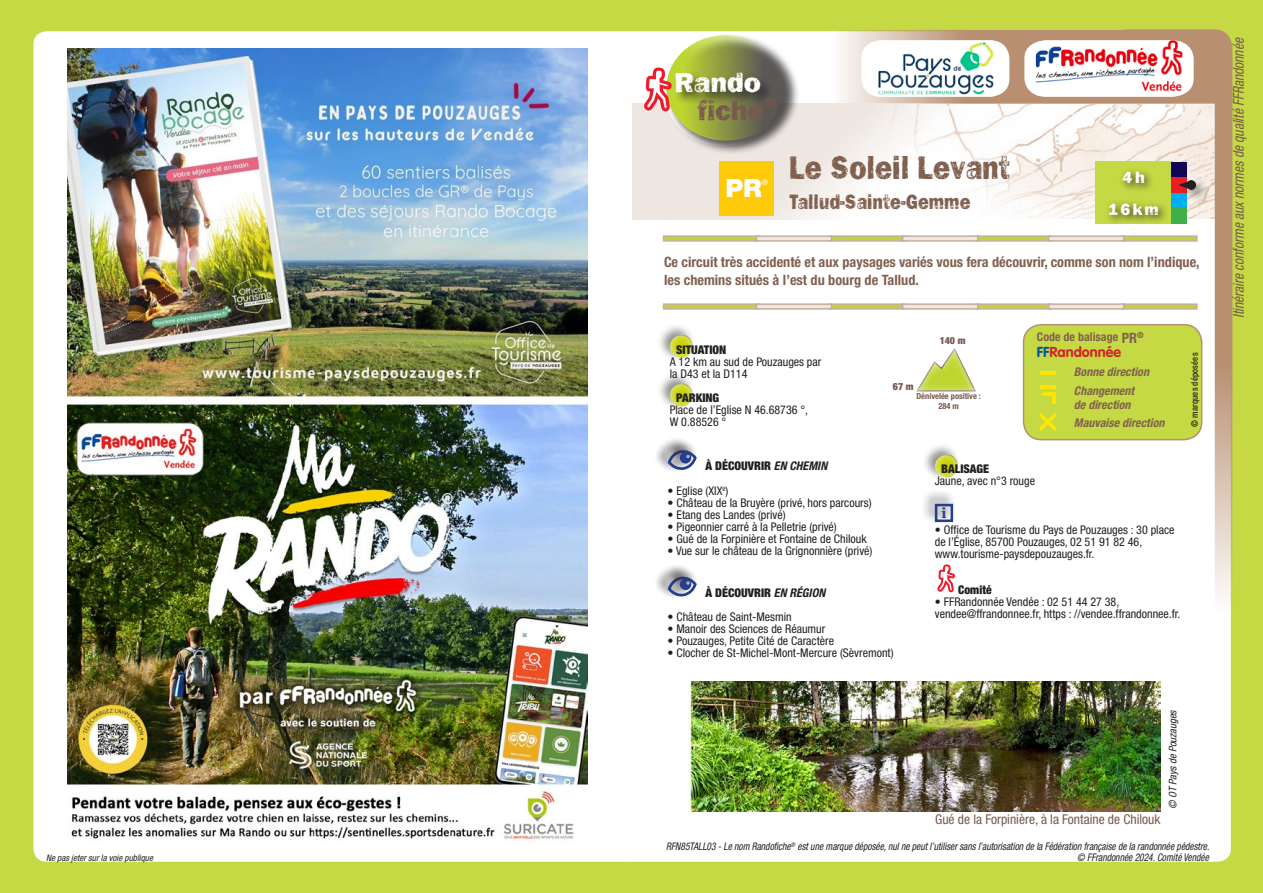
<style>
.page{position:relative;width:1263px;height:893px;background:#fff}
.page>*{position:absolute;margin:0;border:0;box-sizing:border-box;transform-origin:0 0}
.p_titre{font:34.2px "Frankie OTF";color:#81604f;scale:.83 1}
.t1{font:28.5px/27.5px "Frankie OTF";color:#fff}
.t2{font:900 25.2px "Helvetica Neue LT Std";color:#fff}
.p_soustitre{font:21.6px "Frankie OTF";color:#81604f;scale:.83 1}
.p_distance{font:16.8px "Frankie OTF";color:#fff}
.p_duree{font:16.8px "Frankie OTF";color:#fff}
._05-ITIN-Courant{font:italic condensed 15px "Helvetica Neue LT Std";color:#78594e;scale:.9 1}
.t3{font:700 14.4px "Georgia";color:#253f8e}
.p_chapo{font:700 condensed 14.25px/17.2px "Helvetica Neue LT Std";color:#81604f}
.balisagePR{font:700 14.25px "VAG Rounded Std";color:#d1232a}
.media_legende{font:condensed 13.5px "Helvetica Neue LT Std";color:#78594e}
.p_texte{font:condensed 12px/12px "Helvetica Neue LT Std";color:#231f20}
.balisagePR-2{font:italic 700 condensed 12px "Helvetica Neue LT Std";color:#81604f}
.p_titre_oeil{font:900 condensed 12px "Helvetica Neue LT Std";color:#231f20}
.p_titre_puceVerte{font:900 condensed 12px "Helvetica Neue LT Std";color:#231f20}
.balisagePR-3{font:700 condensed 12px "Helvetica Neue LT Std";color:#81604f}
.p_titre_comite{font:900 condensed 12px "Helvetica Neue LT Std";color:#231f20}
.p_copyright{font:italic condensed 10.5px "Helvetica Neue LT Std";color:#231f20;scale:.9 1}
.media_copyright{font:italic condensed 10.5px "Helvetica Neue LT Std";color:#231f20}
.p_denivele_max{font:900 condensed 9.9px "Helvetica Neue LT Std";color:#78594e}
.p_denivele_min{font:900 condensed 9.9px "Helvetica Neue LT Std";color:#78594e}
.nePasJeter{font:italic condensed 9px "Helvetica Neue LT Std";color:#231f20}
.balisagePRCopy{font:500 condensed 9px "Helvetica Neue LT Std";letter-spacing:.02em;color:#231f20;scale:.96 1}
.p_denivele_texte{font:700 condensed 8.4px/9.6px "Helvetica Neue LT Std";color:#78594e;text-align:center}
.t4{font:7.65px "Helvetica Neue LT Std";color:#fff}
.s1{color:#78594e}
.s2{font-size:14.25px}
.s3{color:#01569b}
.s4{font-weight:700;font-style:italic}
</style>
<div class="page">
<div style="left:0;top:0;width:631px;height:893px;background:#c4d944"></div>
<div style="left:631px;top:0;width:632px;height:893px;background:#c4d944"></div>
<div style="left:632px;top:31px;width:594px;height:831px;background:#fff"></div>
<div style="left:33px;top:31px;width:599px;height:831px;background:#fff"></div>
<div style="left:632px;top:103px;width:388px;height:117px;background:#eee7e1"></div>
<div style="left:664px;top:33px;width:136px;height:122px;background:#231f20;opacity:.75"></div>
<svg style="left:666px;top:35px;width:120px;height:106px;background:#8d964c"></svg>
<div style="left:674px;top:71px;width:100px;height:35px;background:#231f20;opacity:.75"></div>
<svg style="left:643px;top:68px;width:29px;height:43px"></svg>
<div style="left:720px;top:161px;width:54px;height:54px;background:#feca0a"></div>
<svg style="left:663px;top:235px;width:93px;height:7px"></svg>
<svg style="left:832px;top:235px;width:4px;height:7px"></svg>
<svg style="left:756px;top:235px;width:76px;height:7px"></svg>
<svg style="left:663px;top:303px;width:93px;height:7px"></svg>
<svg style="left:832px;top:303px;width:4px;height:7px"></svg>
<svg style="left:756px;top:303px;width:76px;height:7px"></svg>
<div style="left:657px;top:323px;width:39px;height:39px;background:#231f20;opacity:.5"></div>
<div style="left:669px;top:332px;width:30px;height:27px;background:#fff;opacity:.75"></div>
<div style="left:657px;top:372px;width:39px;height:39px;background:#231f20;opacity:.5"></div>
<div style="left:669px;top:381px;width:30px;height:27px;background:#fff;opacity:.75"></div>
<div style="left:653px;top:437px;width:44px;height:36px;background:#231f20;opacity:.5"></div>
<div style="left:665px;top:440px;width:27px;height:26px;background:#231f20;opacity:.5"></div>
<svg style="left:668px;top:449px;width:29px;height:22px"></svg>
<div style="left:653px;top:564px;width:44px;height:35px;background:#231f20;opacity:.5"></div>
<div style="left:665px;top:566px;width:27px;height:27px;background:#231f20;opacity:.5"></div>
<svg style="left:668px;top:576px;width:29px;height:21px"></svg>
<svg style="left:836px;top:30px;width:396px;height:829px;background:#f1f0de"></svg>
<img style="left:1036px;top:40px;width:146px;height:57px">
<div style="left:861px;top:40px;width:148px;height:57px;background:#fff;border-radius:19px"></div>
<img style="left:876px;top:40px;width:118px;height:57px">
<img style="left:613px;top:681px;width:548px;height:131px">
<img style="left:67px;top:48px;width:520px;height:794px">
<p class="nePasJeter" style="left:46px;top:853px;width:108px">Ne pas jeter sur la voie publique</p>
<h2 class="t1" style="left:698px;top:68px;width:79px;text-indent:-23px">Rando <span class="s1">fiche</span><sup>®</sup></h2>
<h3 class="t2" style="left:726px;top:173px;width:38px">PR</h3>
<p class="t4" style="left:762px;top:177px;width:8px">®</p>
<p class="p_titre" style="left:789px;top:147px;width:267px">Le Soleil Levant</p>
<p class="p_soustitre" style="left:789px;top:189px;width:220px">Tallud-Sainte-Gemme</p>
<p class="p_duree" style="left:1122px;top:167px;width:24px">4h</p>
<p class="p_distance" style="left:1108px;top:199px;width:52px">16km</p>
<p class="p_chapo" style="left:664px;top:254px;width:537px">Ce circuit très accidenté et aux paysages variés vous fera découvrir, comme son nom l’indique, les chemins situés à l’est du bourg de Tallud.</p>
<p class="balisagePR-3" style="left:1037px;top:329px;width:108px">Code de balisage <span class="s2">PR</span><sup>®</sup></p>
<p class="balisagePR" style="left:1037px;top:343px;width:86px"><span class="s3">FF</span>Randonnée</p>
<p class="balisagePR-2" style="left:1074px;top:364px;width:77px">Bonne direction</p>
<p class="balisagePR-2" style="left:1074px;top:384px;width:62px">Changement</p>
<p class="balisagePR-2" style="left:1074px;top:397px;width:58px">de direction</p>
<p class="balisagePR-2" style="left:1074px;top:415px;width:92px">Mauvaise direction</p>
<p class="p_denivele_max" style="left:940px;top:334px;width:27px">140 m</p>
<p class="p_titre_puceVerte" style="left:676px;top:342px;width:52px">SITUATION</p>
<p class="p_texte" style="left:670px;top:355px;width:153px">A 12 km au sud de Pouzauges par la D43 et la D114</p>
<p class="p_titre_puceVerte" style="left:676px;top:391px;width:45px">PARKING</p>
<p class="p_texte" style="left:670px;top:404px;width:140px">Place de l’Eglise N 46.68736 °,<br>W 0.88526 °</p>
<p class="p_titre_oeil" style="left:705px;top:458px;width:123px">À DÉCOUVRIR <span class="s4">EN CHEMIN</span></p>
<p class="p_texte" style="left:668px;top:484px;width:62px">• Eglise (XIX<sup>e</sup>)</p>
<p class="p_texte" style="left:668px;top:496px;width:205px">• Château de la Bruyère (privé, hors parcours)</p>
<p class="p_texte" style="left:668px;top:508px;width:119px">• Etang des Landes (privé)</p>
<p class="p_texte" style="left:668px;top:520px;width:171px">• Pigeonnier carré à la Pelletrie (privé)</p>
<p class="p_texte" style="left:668px;top:532px;width:201px">• Gué de la Forpinière et Fontaine de Chilouk</p>
<p class="p_texte" style="left:668px;top:544px;width:206px">• Vue sur le château de la Grignonnière (privé)</p>
<p class="p_titre_oeil" style="left:705px;top:585px;width:121px">À DÉCOUVRIR <span class="s4">EN RÉGION</span></p>
<p class="p_texte" style="left:668px;top:611px;width:126px">• Château de Saint-Mesmin</p>
<p class="p_texte" style="left:668px;top:623px;width:159px">• Manoir des Sciences de Réaumur</p>
<p class="p_texte" style="left:668px;top:635px;width:168px">• Pouzauges, Petite Cité de Caractère</p>
<p class="p_texte" style="left:668px;top:647px;width:227px">• Clocher de St-Michel-Mont-Mercure (Sèvremont)</p>
<p class="p_denivele_min" style="left:893px;top:381px;width:22px">67 m</p>
<p class="p_denivele_texte" style="left:916px;top:391px;width:66px">Dénivelée positive :<br>284 m</p>
<p class="p_titre_puceVerte" style="left:941px;top:462px;width:50px">BALISAGE</p>
<p class="p_texte" style="left:935px;top:475px;width:102px">Jaune, avec n°3 rouge</p>
<p class="p_texte" style="left:935px;top:524px;width:241px">• Office de Tourisme du Pays de Pouzauges : 30 place de l’Église, 85700 Pouzauges, 02 51 91 82 46, www.tourisme-paysdepouzauges.fr.</p>
<p class="p_titre_comite" style="left:958px;top:582px;width:35px">Comité</p>
<p class="p_texte" style="left:935px;top:595px;width:247px">• FFRandonnée Vendée : 02 51 44 27 38, vendee@ffrandonnee.fr, https : //vendee.ffrandonnee.fr.</p>
<p class="t3" style="left:941px;top:504px;width:7px">i</p>
<p class="balisagePRCopy" style="left:1189px;top:427px;width:79px;rotate:-90deg">© marques déposées</p>
<p class="media_legende" style="left:935px;top:811px;width:227px">Gué de la Forpinière, à la Fontaine de Chilouk</p>
<p class="media_copyright" style="left:1167px;top:809px;width:101px;rotate:-90deg">© OT Pays de Pouzauges</p>
<p class="p_copyright" style="left:666px;top:840px;width:605px">RFN85TALL03 - Le nom Randofiche<sup>®</sup> est une marque déposée, nul ne peut l’utiliser sans l’autorisation de la Fédération française de la randonnée pédestre.</p>
<p class="p_copyright" style="left:1077px;top:851px;width:148px">© FFrandonnée 2024. Comité Vendée</p>
<p class="_05-ITIN-Courant" style="left:1230px;top:318px;width:313px;rotate:-90deg">Itinéraire conforme aux normes de qualité FFRandonnée</p>
</div>
